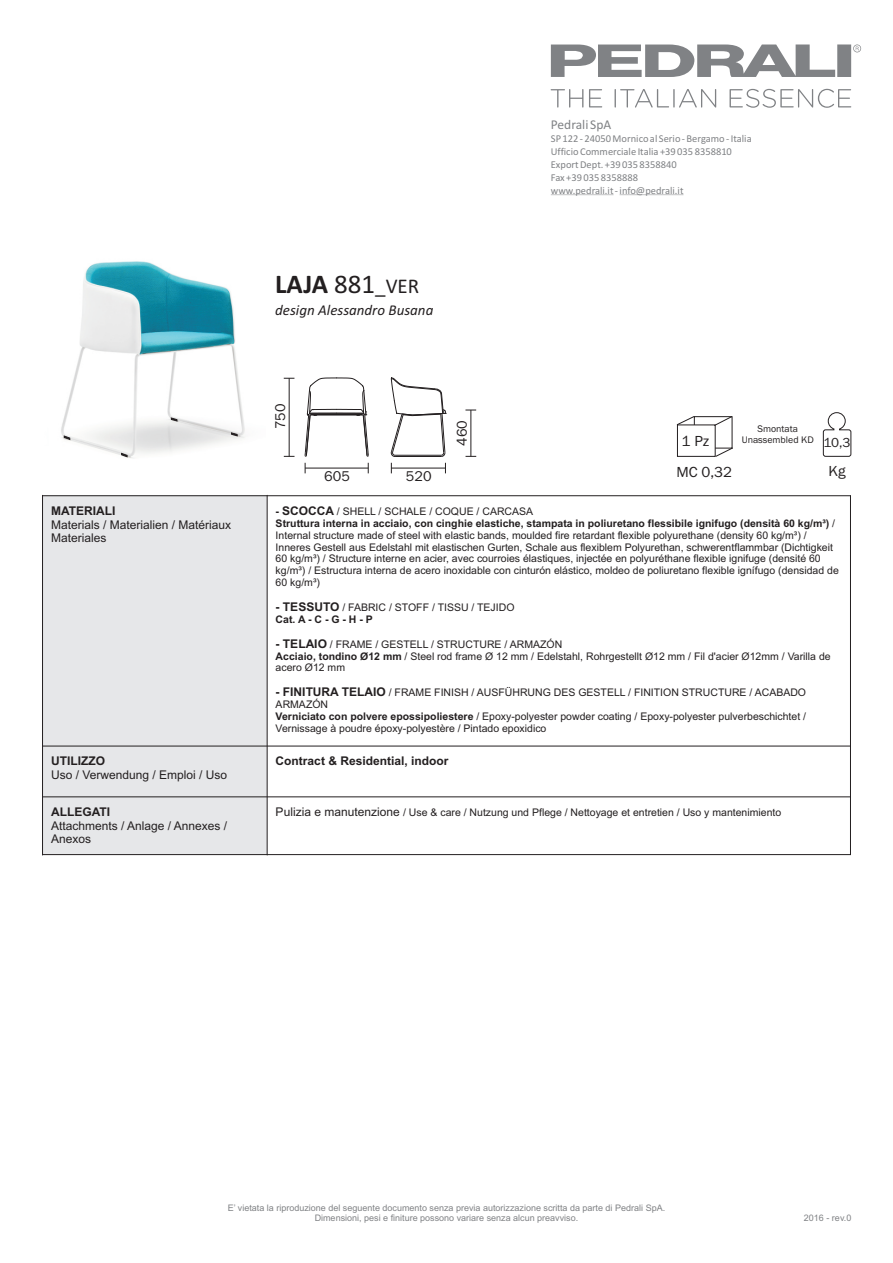
<style>
.page{position:relative;width:893px;height:1263px;background:#fff}
.page>*{position:absolute;margin:0;border:0;box-sizing:border-box;transform-origin:0 0}
.t1{font:700 27px "Calibri";color:#231f20}
.t2{font:15.15px "Franklin Gothic";color:#231f20}
.t3{font:italic 15px "Calibri";color:#231f20}
.t4{font:14.7px "Franklin Gothic";color:#231f20}
.t5{font:13.5px "Calibri";color:#808285}
.t6{font:13.5px "Franklin Gothic";color:#231f20}
.t7{font:12px/13.4px "Arial";color:#231f20}
.t8{font:700 12px "Arial";color:#231f20}
.t9{font:10.5px/11.9px "Arial";color:#231f20}
.t10{font:10.5px/12.8px "Calibri";color:#808285}
.t11{font:9.9px/11.2px "Franklin Gothic";color:#231f20;text-align:center}
.t12{font:9px/10.1px "Arial";color:#808285;text-align:center}
.s1{font-weight:400}
.s2{font-weight:400;font-size:21px}
.s3{font-weight:700}
.s4{font-weight:700;font-size:12px}
.s5{font-size:12px}
</style>
<div class="page">
<img style="left:61px;top:261px;width:184px;height:197px">
<div style="left:43px;top:496px;width:224px;height:250px;background:#e6e7e9"></div>
<div style="left:43px;top:746px;width:224px;height:51px;background:#e6e7e9"></div>
<div style="left:43px;top:797px;width:224px;height:57px;background:#e6e7e9"></div>
<hr style="left:42px;top:495px;width:1px;height:360px;background:#231f20">
<hr style="left:267px;top:495px;width:1px;height:360px;background:#231f20">
<hr style="left:850px;top:495px;width:1px;height:360px;background:#231f20">
<hr style="left:42px;top:854px;width:809px;height:1px;background:#231f20">
<hr style="left:42px;top:796px;width:809px;height:1px;background:#231f20">
<hr style="left:42px;top:746px;width:809px;height:1px;background:#231f20">
<hr style="left:42px;top:495px;width:809px;height:1px;background:#231f20">
<svg style="left:305px;top:378px;width:64px;height:78px"></svg>
<svg style="left:391px;top:378px;width:55px;height:79px"></svg>
<hr style="left:289px;top:378px;width:1px;height:78px;background:#231f20">
<hr style="left:305px;top:468px;width:63px;height:1px;background:#231f20">
<hr style="left:391px;top:468px;width:54px;height:1px;background:#231f20">
<hr style="left:471px;top:410px;width:1px;height:46px;background:#231f20">
<hr style="left:551px;top:195px;width:62px;height:1px;background:#808285">
<hr style="left:620px;top:195px;width:63px;height:1px;background:#808285">
<svg style="left:551px;top:44px;width:310px;height:64px"></svg>
<svg style="left:676px;top:416px;width:57px;height:41px"></svg>
<svg style="left:823px;top:412px;width:29px;height:45px"></svg>
<svg style="left:63px;top:435px;width:8px;height:6px"></svg>
<svg style="left:170px;top:417px;width:8px;height:5px"></svg>
<svg style="left:121px;top:453px;width:7px;height:5px"></svg>
<svg style="left:231px;top:432px;width:7px;height:5px"></svg>
<p class="t5" style="left:551px;top:119px;width:62px">Pedrali SpA</p>
<p class="t10" style="left:551px;top:133px;width:202px">SP 122 - 24050 Mornico al Serio - Bergamo - Italia Ufficio Commerciale Italia +39 035 8358810<br>Export Dept. +39 035 8358840<br>Fax +39 035 8358888<br>www.pedrali.it - info@pedrali.it</p>
<h1 class="t1" style="left:275px;top:273px;width:146px">LAJA <span class="s1">881</span><span class="s2">_VER</span></h1>
<h3 class="t3" style="left:275px;top:303px;width:160px">design Alessandro Busana</h3>
<h3 class="t4" style="left:275px;top:429px;width:27px;rotate:-90deg">750</h3>
<h3 class="t4" style="left:324px;top:471px;width:27px">605</h3>
<h3 class="t4" style="left:406px;top:471px;width:27px">520</h3>
<h3 class="t4" style="left:457px;top:446px;width:27px;rotate:-90deg">460</h3>
<p class="t11" style="left:742px;top:424px;width:74px">Smontata<br>Unassembled KD</p>
<h2 class="t2" style="left:682px;top:435px;width:29px">1 Pz</h2>
<p class="t6" style="left:823px;top:438px;width:29px">10,3</p>
<h2 class="t2" style="left:828px;top:466px;width:19px">Kg</h2>
<h2 class="t2" style="left:676px;top:466px;width:57px">MC 0,32</h2>
<p class="t8" style="left:51px;top:506px;width:66px">MATERIALI</p>
<p class="t7" style="left:51px;top:519px;width:182px">Materials / Materialien / Matériaux<br>Materiales</p>
<p class="t9" style="left:276px;top:506px;width:565px"><span class="s3">-</span> <span class="s4">SCOCCA</span> / SHELL / SCHALE / COQUE / CARCASA<br><span class="s3">Struttura interna in acciaio, con cinghie elastiche, stampata in poliuretano flessibile ignifugo (densità 60 kg/m³)</span> / Internal structure made of steel with elastic bands, moulded fire retardant flexible polyurethane (density 60 kg/m³) / Inneres Gestell aus Edelstahl mit elastischen Gurten, Schale aus flexiblem Polyurethan, schwerentflammbar (Dichtigkeit 60 kg/m³) / Structure interne en acier, avec courroies élastiques, injectée en polyuréthane flexible ignifuge (densité 60 kg/m³) / Estructura interna de acero inoxidable con cinturón elástico, moldeo de poliuretano flexible ignífugo (densidad de 60 kg/m³)</p>
<p class="t9" style="left:276px;top:602px;width:240px"><span class="s4">- TESSUTO</span> / FABRIC / STOFF / TISSU / TEJIDO<br><span class="s3">Cat. A - C - G - H - P</span></p>
<p class="t9" style="left:276px;top:639px;width:556px"><span class="s4">- TELAIO</span> / FRAME / GESTELL / STRUCTURE / ARMAZÓN<br><span class="s3">Acciaio, tondino Ø12 mm</span> / Steel rod frame Ø 12 mm / Edelstahl, Rohrgestellt Ø12 mm / Fil d'acier Ø12mm / Varilla de acero Ø12 mm</p>
<p class="t9" style="left:276px;top:687px;width:532px"><span class="s4">- FINITURA TELAIO</span> / FRAME FINISH / AUSFÜHRUNG DES GESTELL / FINITION STRUCTURE / ACABADO ARMAZÓN<br><span class="s3">Verniciato con polvere epossipoliestere</span> / Epoxy-polyester powder coating / Epoxy-polyester pulverbeschichtet / Vernissage à poudre époxy-polyestère / Pintado epoxidico</p>
<p class="t8" style="left:51px;top:757px;width:55px">UTILIZZO</p>
<p class="t7" style="left:51px;top:769px;width:178px">Uso / Verwendung / Emploi / Uso</p>
<p class="t8" style="left:276px;top:757px;width:174px">Contract &amp; Residential, indoor</p>
<p class="t8" style="left:51px;top:807px;width:61px">ALLEGATI</p>
<p class="t7" style="left:51px;top:820px;width:178px">Attachments / Anlage / Annexes /<br>Anexos</p>
<p class="t9" style="left:276px;top:807px;width:507px"><span class="s5">Pulizia e manutenzione</span> / Use &amp; care / Nutzung und Pflege / Nettoyage et entretien / Uso y mantenimiento</p>
<p class="t12" style="left:228px;top:1203px;width:439px">E’ vietata la riproduzione del seguente documento senza previa autorizzazione scritta da parte di Pedrali SpA.<br>Dimensioni, pesi e finiture possono variare senza alcun preavviso.</p>
<p class="t12" style="left:804px;top:1213px;width:49px">2016 - rev.0</p>
</div>
